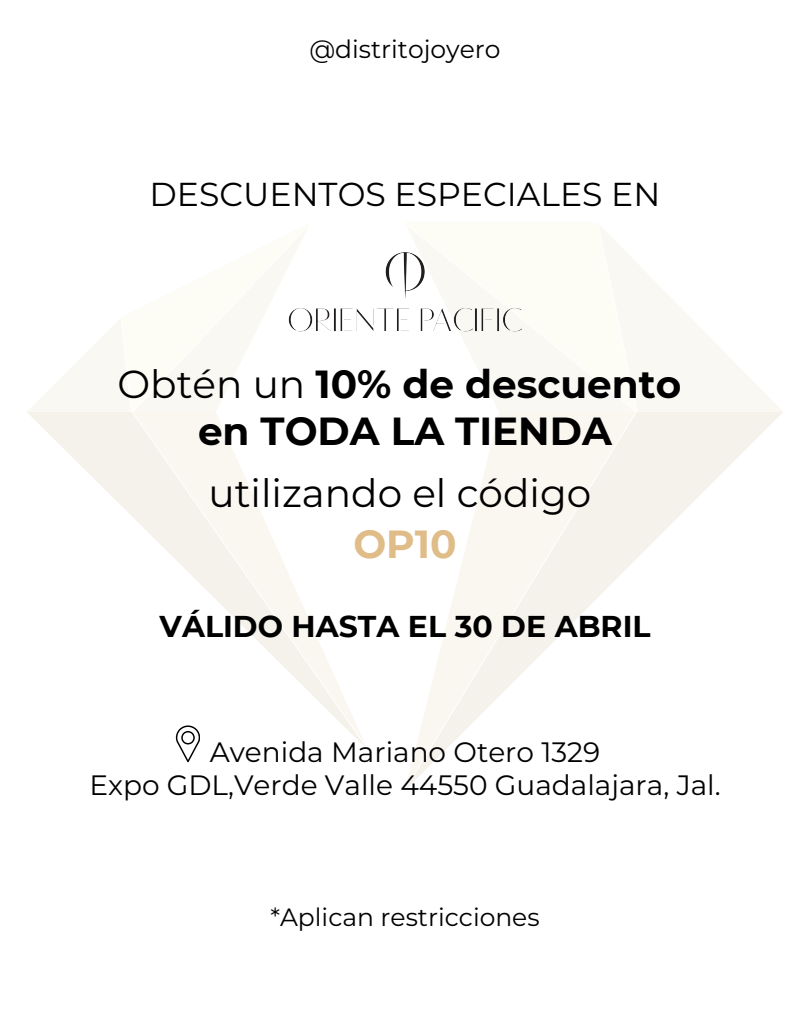
<style>
.page{position:relative;width:810px;height:1013px;background:#fff}
.page>*{position:absolute;margin:0;border:0;box-sizing:border-box;transform-origin:0 0}
.t1{font:700 39px/46.8px "Montserrat";color:#000;text-align:center}
.t2{font:39px "Montserrat";color:#000}
.t3{font:700 39px "Montserrat";color:#dfbc88}
.t4{font:33.1px "Montserrat";color:#000}
.t5{font:700 30px "Montserrat";color:#000}
.t6{font:28px/32.8px "Montserrat";color:#000;text-align:center}
.t7{font:25px "Montserrat";color:#000}
.s1{font-weight:400}
</style>
<div class="page">
<svg style="left:27px;top:319px;width:93px;height:93px;fill:#fbf8f3"></svg>
<svg style="left:638px;top:265px;width:145px;height:147px;fill:#faf8f3"></svg>
<svg style="left:406px;top:412px;width:377px;height:377px"></svg>
<svg style="left:27px;top:412px;width:339px;height:336px"></svg>
<svg style="left:121px;top:228px;width:187px;height:184px;fill:#fdfcf5"></svg>
<svg style="left:407px;top:225px;width:230px;height:187px;fill:#fdfcf5"></svg>
<svg style="left:176px;top:725px;width:24px;height:37px"></svg>
<img style="left:286px;top:248px;width:238px;height:85px">
<p class="t7" style="left:309px;top:33px;width:193px">@distritojoyero</p>
<p class="t4" style="left:150px;top:172px;width:512px">DESCUENTOS ESPECIALES EN</p>
<h1 class="t1" style="left:118px;top:358px;width:565px"><span class="s1">Obtén un</span> 10% de descuento en TODA LA TIENDA</h1>
<h1 class="t2" style="left:209px;top:467px;width:384px">utilizando el código</h1>
<h1 class="t3" style="left:353px;top:516px;width:105px">OP10</h1>
<p class="t5" style="left:160px;top:605px;width:492px">VÁLIDO HASTA EL 30 DE ABRIL</p>
<p class="t6" style="left:89px;top:735px;width:633px">Avenida Mariano Otero 1329<br>Expo GDL,Verde Valle 44550 Guadalajara, Jal.</p>
<p class="t7" style="left:270px;top:900px;width:271px">*Aplican restricciones</p>
</div>
